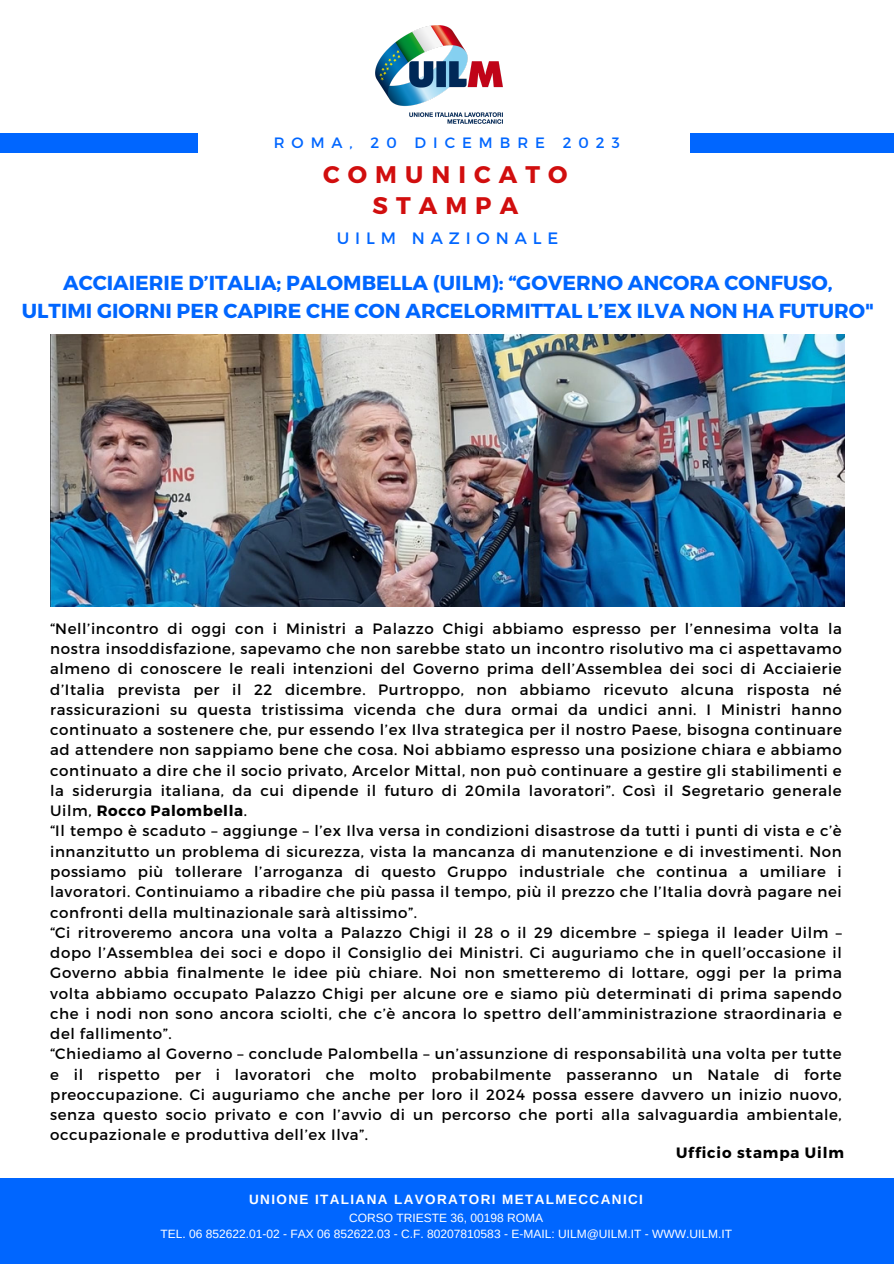
<style>
.page{position:relative;width:894px;height:1264px;background:#fff}
.page>*{position:absolute;margin:0;border:0;box-sizing:border-box;transform-origin:0 0}
.t1{font:700 24px "Montserrat";letter-spacing:.335em;color:#d10e0e}
.t2{font:700 20.25px "Montserrat";color:#06f}
.t3{font:16.5px "Montserrat";letter-spacing:.355em;color:#06f}
.t4{font:15px/20.2px "Montserrat";letter-spacing:.04em;color:#000;text-align:justify}
.t5{font:15px "Montserrat";letter-spacing:.465em;color:#06f}
.t6{font:700 15px "Montserrat";letter-spacing:.06em;color:#000}
.t7{font:700 13.5px "Arimo";letter-spacing:.1em;color:#fff}
.t8{font:12px "Arimo";color:#fff}
.s1{font-weight:700}
</style>
<div class="page">
<img style="left:50px;top:334px;width:793px;height:272px">
<div style="left:0;top:133px;width:197px;height:20px;background:#06f"></div>
<div style="left:690px;top:133px;width:203px;height:20px;background:#06f"></div>
<img style="left:376px;top:25px;width:126px;height:98px">
<div style="left:0;top:1178px;width:893px;height:85px;background:#06f"></div>
<p class="t5" style="left:274px;top:133px;width:347px">ROMA, 20 DICEMBRE 2023</p>
<p class="t1" style="left:323px;top:159px;width:246px">COMUNICATO</p>
<p class="t1" style="left:372px;top:190px;width:147px">STAMPA</p>
<p class="t3" style="left:336px;top:227px;width:223px">UILM NAZIONALE</p>
<p class="t2" style="left:63px;top:269px;width:770px">ACCIAIERIE D’ITALIA; PALOMBELLA (UILM): “GOVERNO ANCORA CONFUSO,</p>
<p class="t2" style="left:22px;top:298px;width:853px">ULTIMI GIORNI PER CAPIRE CHE CON ARCELORMITTAL L’EX ILVA NON HA FUTURO"</p>
<p class="t4" style="left:50px;top:617px;width:792px">“Nell’incontro di oggi con i Ministri a Palazzo Chigi abbiamo espresso per l’ennesima volta la nostra insoddisfazione, sapevamo che non sarebbe stato un incontro risolutivo ma ci aspettavamo almeno di conoscere le reali intenzioni del Governo prima dell’Assemblea dei soci di Acciaierie d’Italia prevista per il 22 dicembre. Purtroppo, non abbiamo ricevuto alcuna risposta né rassicurazioni su questa tristissima vicenda che dura ormai da undici anni. I Ministri hanno continuato a sostenere che, pur essendo l’ex Ilva strategica per il nostro Paese, bisogna continuare ad attendere non sappiamo bene che cosa. Noi abbiamo espresso una posizione chiara e abbiamo continuato a dire che il socio privato, Arcelor Mittal, non può continuare a gestire gli stabilimenti e la siderurgia italiana, da cui dipende il futuro di 20mila lavoratori”. Così il Segretario generale Uilm, <span class="s1">Rocco Palombella</span>.</p>
<p class="t4" style="left:50px;top:820px;width:792px">“Il tempo è scaduto – aggiunge – l’ex Ilva versa in condizioni disastrose da tutti i punti di vista e c’è innanzitutto un problema di sicurezza, vista la mancanza di manutenzione e di investimenti. Non possiamo più tollerare l’arroganza di questo Gruppo industriale che continua a umiliare i lavoratori. Continuiamo a ribadire che più passa il tempo, più il prezzo che l’Italia dovrà pagare nei confronti della multinazionale sarà altissimo”.</p>
<p class="t4" style="left:50px;top:921px;width:792px">“Ci ritroveremo ancora una volta a Palazzo Chigi il 28 o il 29 dicembre – spiega il leader Uilm – dopo l’Assemblea dei soci e dopo il Consiglio dei Ministri. Ci auguriamo che in quell’occasione il Governo abbia finalmente le idee più chiare. Noi non smetteremo di lottare, oggi per la prima volta abbiamo occupato Palazzo Chigi per alcune ore e siamo più determinati di prima sapendo che i nodi non sono ancora sciolti, che c’è ancora lo spettro dell’amministrazione straordinaria e del fallimento”.</p>
<p class="t4" style="left:50px;top:1043px;width:792px">“Chiediamo al Governo – conclude Palombella – un’assunzione di responsabilità una volta per tutte e il rispetto per i lavoratori che molto probabilmente passeranno un Natale di forte preoccupazione. Ci auguriamo che anche per loro il 2024 possa essere davvero un inizio nuovo, senza questo socio privato e con l’avvio di un percorso che porti alla salvaguardia ambientale, occupazionale e produttiva dell’ex Ilva”.</p>
<p class="t6" style="left:675px;top:1142px;width:169px">Ufficio stampa Uilm</p>
<p class="t7" style="left:249px;top:1192px;width:395px">UNIONE ITALIANA LAVORATORI METALMECCANICI</p>
<p class="t8" style="left:349px;top:1211px;width:195px">CORSO TRIESTE 36, 00198 ROMA</p>
<p class="t8" style="left:160px;top:1226px;width:573px">TEL. 06 852622.01-02 - FAX 06 852622.03 - C.F. 80207810583 - E-MAIL: UILM@UILM.IT - WWW.UILM.IT</p>
</div>
